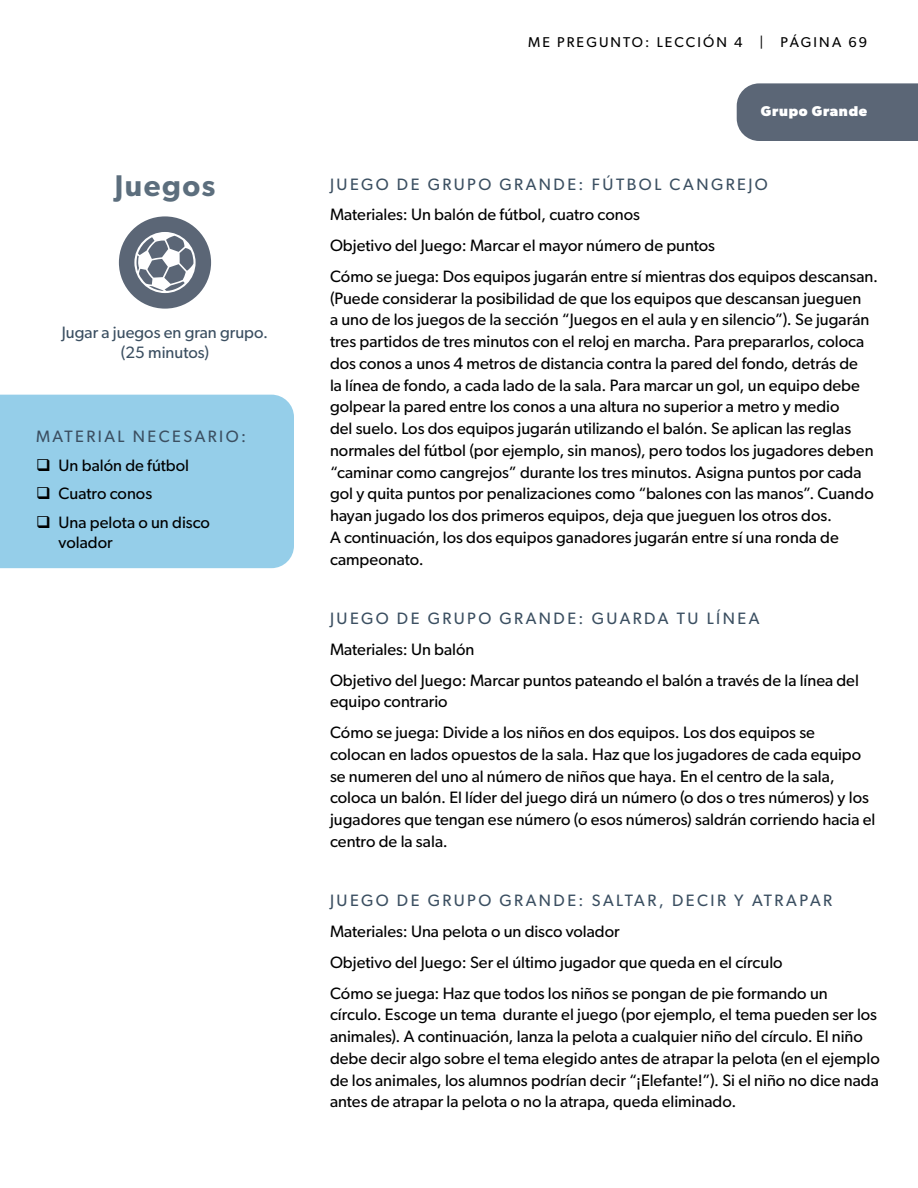
<style>
.page{position:relative;width:918px;height:1188px;background:#fff}
.page>*{position:absolute;margin:0;border:0;box-sizing:border-box;transform-origin:0 0}
.t1{font:600 30px "Gibson";letter-spacing:.05em;color:#5c6e7d}
.t2{font:16.5px/21.8px "Gibson";color:#000}
.t3{font:16.5px "Gibson";letter-spacing:.15em;color:#3b4f61}
.t4{font:16.5px/19.8px "Gibson";color:#3b4f61;text-align:center}
.t5{font:14.25px "Gibson";letter-spacing:.15em;color:#000}
.t6{font:700 14.25px "Gibson";letter-spacing:.05em;color:#fff}
</style>
<div class="page">
<div style="left:737px;top:83px;width:181px;height:58px;background:#5b6676"></div>
<div style="left:119px;top:216px;width:92px;height:93px;background:#5b6676;border-radius:50%"></div>
<svg style="left:134px;top:232px;width:62px;height:61px"></svg>
<div style="left:0;top:395px;width:294px;height:173px;background:#95cee9"></div>
<h1 class="t1" style="left:115px;top:168px;width:102px">Juegos</h1>
<p class="t4" style="left:62px;top:323px;width:208px">Jugar a juegos en gran grupo. (25 minutos)</p>
<p class="t3" style="left:36px;top:426px;width:212px">MATERIAL NECESARIO:</p>
<p class="t2" style="left:36px;top:454px;width:155px">❑ Un balón de fútbol</p>
<p class="t2" style="left:36px;top:483px;width:118px">❑ Cuatro conos</p>
<p class="t2" style="left:59px;top:512px;width:153px;line-height:19.8px;text-indent:-23px">❑ Una pelota o un disco volador</p>
<p class="t5" style="left:528px;top:34px;width:341px">ME PREGUNTO: LECCIÓN 4 | PÁGINA 69</p>
<p class="t6" style="left:761px;top:103px;width:108px">Grupo Grande</p>
<p class="t3" style="left:330px;top:174px;width:439px">JUEGO DE GRUPO GRANDE: FÚTBOL CANGREJO</p>
<p class="t2" style="left:330px;top:199px;width:550px;line-height:30.8px">Materiales: Un balón de fútbol, cuatro conos<br>Objetivo del Juego: Marcar el mayor número de puntos<br>Cómo se juega: Dos equipos jugarán entre sí mientras dos equipos descansan.</p>
<p class="t2" style="left:330px;top:287px;width:545px">(Puede considerar la posibilidad de que los equipos que descansan jueguen<br>a uno de los juegos de la sección “Juegos en el aula y en silencio”). Se jugarán tres partidos de tres minutos con el reloj en marcha. Para prepararlos, coloca dos conos a unos 4 metros de distancia contra la pared del fondo, detrás de la línea de fondo, a cada lado de la sala. Para marcar un gol, un equipo debe golpear la pared entre los conos a una altura no superior a metro y medio<br>del suelo. Los dos equipos jugarán utilizando el balón. Se aplican las reglas normales del fútbol (por ejemplo, sin manos), pero todos los jugadores deben “caminar como cangrejos” durante los tres minutos. Asigna puntos por cada gol y quita puntos por penalizaciones como “balones con las manos”. Cuando hayan jugado los dos primeros equipos, deja que jueguen los otros dos.<br>A continuación, los dos equipos ganadores jugarán entre sí una ronda de campeonato.</p>
<p class="t3" style="left:330px;top:609px;width:431px">JUEGO DE GRUPO GRANDE: GUARDA TU LÍNEA</p>
<p class="t2" style="left:330px;top:634px;width:531px;line-height:30.8px">Materiales: Un balón<br>Objetivo del Juego: Marcar puntos pateando el balón a través de la línea del</p>
<p class="t2" style="left:330px;top:686px;width:487px;line-height:30.8px">equipo contrario<br>Cómo se juega: Divide a los niños en dos equipos. Los dos equipos se</p>
<p class="t2" style="left:330px;top:743px;width:547px">colocan en lados opuestos de la sala. Haz que los jugadores de cada equipo se numeren del uno al número de niños que haya. En el centro de la sala, coloca un balón. El líder del juego dirá un número (o dos o tres números) y los jugadores que tengan ese número (o esos números) saldrán corriendo hacia el centro de la sala.</p>
<p class="t3" style="left:330px;top:891px;width:504px">JUEGO DE GRUPO GRANDE: SALTAR, DECIR Y ATRAPAR</p>
<p class="t2" style="left:330px;top:916px;width:499px;line-height:30.8px">Materiales: Una pelota o un disco volador<br>Objetivo del Juego: Ser el último jugador que queda en el círculo<br>Cómo se juega: Haz que todos los niños se pongan de pie formando un</p>
<p class="t2" style="left:330px;top:1004px;width:551px">círculo. Escoge un tema durante el juego (por ejemplo, el tema pueden ser los animales). A continuación, lanza la pelota a cualquier niño del círculo. El niño debe decir algo sobre el tema elegido antes de atrapar la pelota (en el ejemplo de los animales, los alumnos podrían decir “¡Elefante!”). Si el niño no dice nada antes de atrapar la pelota o no la atrapa, queda eliminado.</p>
</div>
